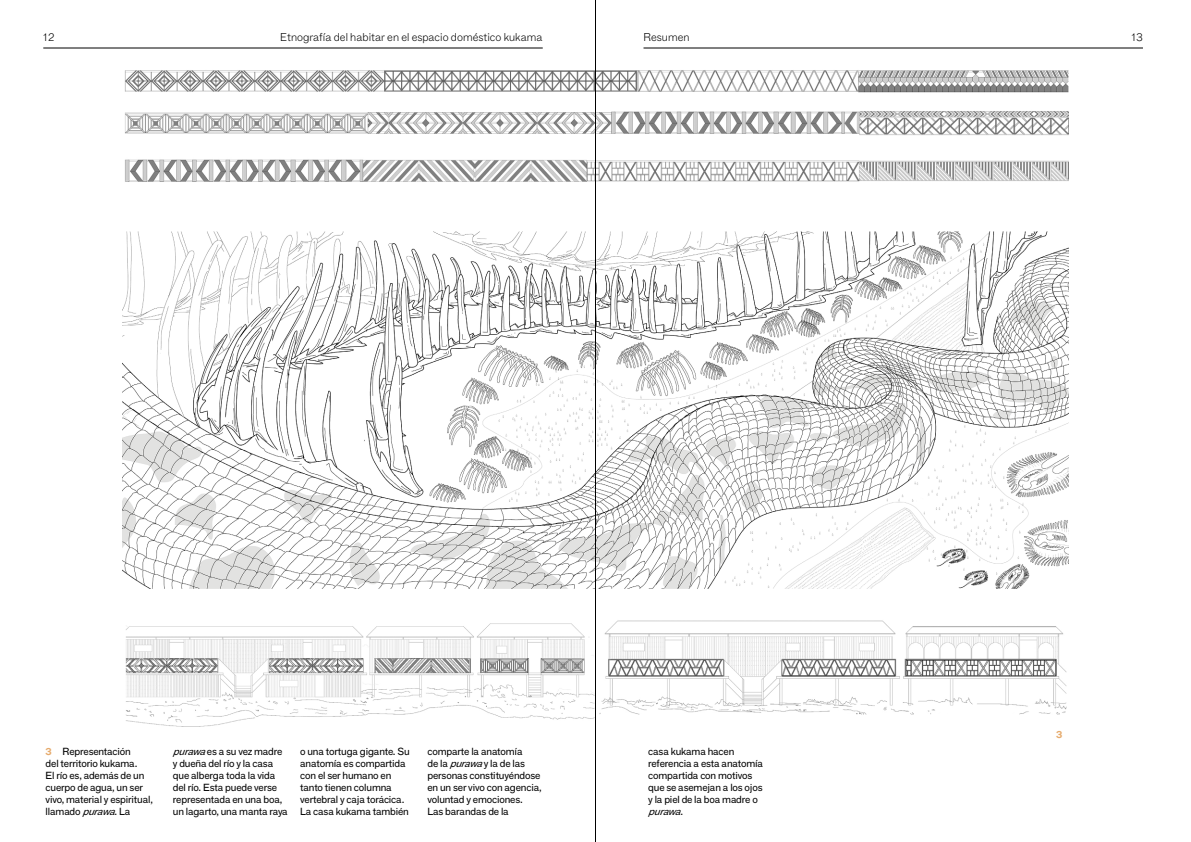
<style>
.page{position:relative;width:1191px;height:842px;background:#fff}
.page>*{position:absolute;margin:0;border:0;box-sizing:border-box;transform-origin:0 0}
.t1{font:100 11px "F Grotesk";color:#000}
.t2{font:10px/12px "F Grotesk";letter-spacing:-.015em;color:#000}
.t3{font:700 10px "F Grotesk";color:#e6ab6d}
.s1{font-weight:700;color:#e6ab6d}
.s2{font-style:italic}
</style>
<div class="page">
<hr style="left:43px;top:48px;width:500px;height:1px;background:#000">
<hr style="left:643px;top:48px;width:500px;height:1px;background:#000">
<img style="left:122px;top:70px;width:946px;height:656px">
<hr style="left:595px;top:0;width:1px;height:842px;background:#000">
<p class="t1" style="left:43px;top:29px;width:13px">12</p>
<p class="t1" style="left:280px;top:29px;width:264px">Etnografía del habitar en el espacio doméstico kukama</p>
<p class="t1" style="left:643px;top:29px;width:47px">Resumen</p>
<p class="t1" style="left:1131px;top:29px;width:13px">13</p>
<p class="t3" style="left:1056px;top:727px;width:8px">3</p>
<p class="t2" style="left:46px;top:745px;width:109px"><span class="s1">3</span> Representación<br>del territorio kukama.<br>El río es, además de un cuerpo de agua, un ser vivo, material y espiritual, llamado <span class="s2">purawa</span>. La</p>
<p class="t2" style="left:173px;top:745px;width:116px"><span class="s2">purawa</span>es a su vez madre y dueña del río y la casa que alberga toda la vida del río. Esta puede verse representada en una boa, un lagarto, una manta raya</p>
<p class="t2" style="left:300px;top:745px;width:111px">o una tortuga gigante. Su anatomía es compartida con el ser humano en tanto tienen columna vertebral y caja torácica.<br>La casa kukama también</p>
<p class="t2" style="left:427px;top:745px;width:116px">comparte la anatomía<br>de la <span class="s2">purawa</span>y la de las personas constituyéndose en un ser vivo con agencia, voluntad y emociones.<br>Las barandas de la</p>
<p class="t2" style="left:648px;top:745px;width:116px">casa kukama hacen referencia a esta anatomía compartida con motivos que se asemejan a los ojos y la piel de la boa madre o <span class="s2">purawa</span>.</p>
</div>
